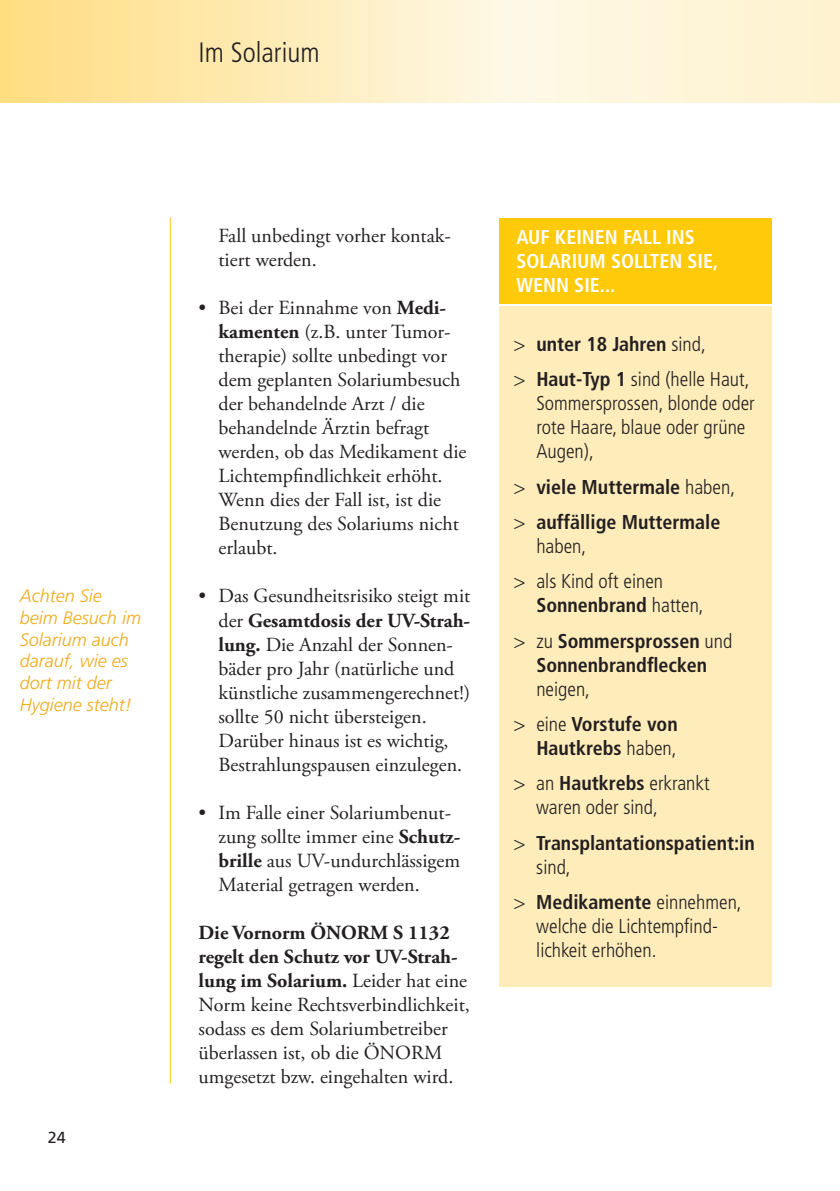
<style>
.page{position:relative;width:840px;height:1191px;background:#fff}
.page>*{position:absolute;margin:0;border:0;box-sizing:border-box;transform-origin:0 0}
.t1{font:300 condensed 28px "Frutiger LT Std";color:#231f20}
.t2{font:20px/24px "Adobe Garamond Pro";color:#231f20}
.t3{font:300 condensed 20px/35.4px "Frutiger LT Std";color:#231f20}
.t4{font:700 condensed 20px/35.4px "Frutiger LT Std";color:#231f20}
.t5{font:700 condensed 20px/24px "Frutiger LT Std";color:#fff}
.t6{font:italic 300 18px/21.6px "Frutiger LT Std";color:#efac1c}
.t7{font:16px "Frutiger LT Std";color:#231f20}
.s1{font-weight:700}
.s2{font-weight:300}
</style>
<div class="page">
<svg style="left:0;top:0;width:839px;height:102px"></svg>
<hr style="left:170px;top:218px;width:1px;height:865px;background:#feca0a">
<div style="left:499px;top:218px;width:272px;height:85px;background:#feca0a"></div>
<div style="left:499px;top:306px;width:272px;height:680px;background:#feedbb"></div>
<h1 class="t1" style="left:198px;top:36px;width:122px">Im Solarium</h1>
<p class="t6" style="left:20px;top:585px;width:123px">Achten Sie beim Besuch im<br>Solarium auch darauf, wie es dort mit der<br>Hygiene steht!</p>
<p class="t7" style="left:48px;top:1128px;width:19px">24</p>
<p class="t2" style="left:218px;top:225px;width:234px">Fall unbedingt vorher kontak&shy;tiert werden.</p>
<p class="t2" style="left:218px;top:297px;width:249px;text-indent:-20px">• Bei der Einnahme von <span class="s1">Medi&shy;kamenten</span> (z.B. unter Tumor&shy;therapie) sollte unbedingt vor dem geplanten Solariumbesuch der behandelnde Arzt / die behandelnde Ärztin befragt werden, ob das Medikament die<br>Lichtempfindlichkeit erhöht.<br>Wenn dies der Fall ist, ist die<br>Benutzung des Solariums nicht erlaubt.</p>
<p class="t2" style="left:218px;top:585px;width:253px;text-indent:-20px">• Das Gesundheitsrisiko steigt mit der <span class="s1">Gesamtdosis der UV-Strah&shy;lung.</span> Die Anzahl der Sonnen&shy;bäder pro Jahr (natürliche und künstliche zusammengerechnet!) sollte 50 nicht übersteigen.<br>Darüber hinaus ist es wichtig,<br>Bestrahlungspausen einzulegen.</p>
<p class="t2" style="left:218px;top:801px;width:243px;text-indent:-20px">• Im Falle einer Solariumbenut&shy;zung sollte immer eine <span class="s1">Schutz&shy;brille</span> aus UV-undurchlässigem<br>Material getragen werden.</p>
<p class="t2" style="left:198px;top:921px;width:272px"><span class="s1">Die Vornorm ÖNORM S 1132 regelt den Schutz vor UV-Strah&shy;lung im Solarium.</span> Leider hat eine<br>Norm keine Rechtsverbindlichkeit, sodass es dem Solariumbetreiber überlassen ist, ob die ÖNORM umgesetzt bzw. eingehalten wird.</p>
<p class="t5" style="left:516px;top:225px;width:203px">AUF KEINEN FALL INS<br>SOLARIUM SOLLTEN SIE,<br>WENN SIE...</p>
<p class="t3" style="left:513px;top:326px;width:237px">&gt; <span class="s1">unter 18 Jahren</span> sind,<br>&gt; <span class="s1">Haut-Typ 1</span> sind (helle Haut,</p>
<p class="t3" style="left:536px;top:391px;width:220px;line-height:24px">Sommersprossen, blonde oder rote Haare, blaue oder grüne<br>Augen),</p>
<p class="t4" style="left:513px;top:469px;width:223px"><span class="s2">&gt;</span> viele Muttermale <span class="s2">haben, &gt;</span> auffällige Muttermale</p>
<p class="t3" style="left:513px;top:528px;width:151px;text-indent:23px">haben,<br>&gt; als Kind oft einen</p>
<p class="t4" style="left:513px;top:587px;width:220px;text-align:center">Sonnenbrand <span class="s2">hatten,<br>&gt; zu</span> Sommersprossen <span class="s2">und</span></p>
<p class="t4" style="left:536px;top:647px;width:172px">Sonnenbrandflecken</p>
<p class="t3" style="left:513px;top:671px;width:166px;text-indent:23px">neigen,<br>&gt; eine <span class="s1">Vorstufe von</span></p>
<p class="t4" style="left:513px;top:730px;width:197px;text-align:center">Hautkrebs <span class="s2">haben,<br>&gt; an</span> Hautkrebs <span class="s2">erkrankt</span></p>
<p class="t4" style="left:513px;top:789px;width:243px;text-indent:23px"><span class="s2">waren oder sind,<br>&gt;</span> Transplantationspatient:in</p>
<p class="t3" style="left:513px;top:849px;width:230px;text-indent:23px">sind,<br>&gt; <span class="s1">Medikamente</span> einnehmen,</p>
<p class="t3" style="left:536px;top:914px;width:181px;line-height:24px">welche die Lichtempfind&shy;lichkeit erhöhen.</p>
</div>
